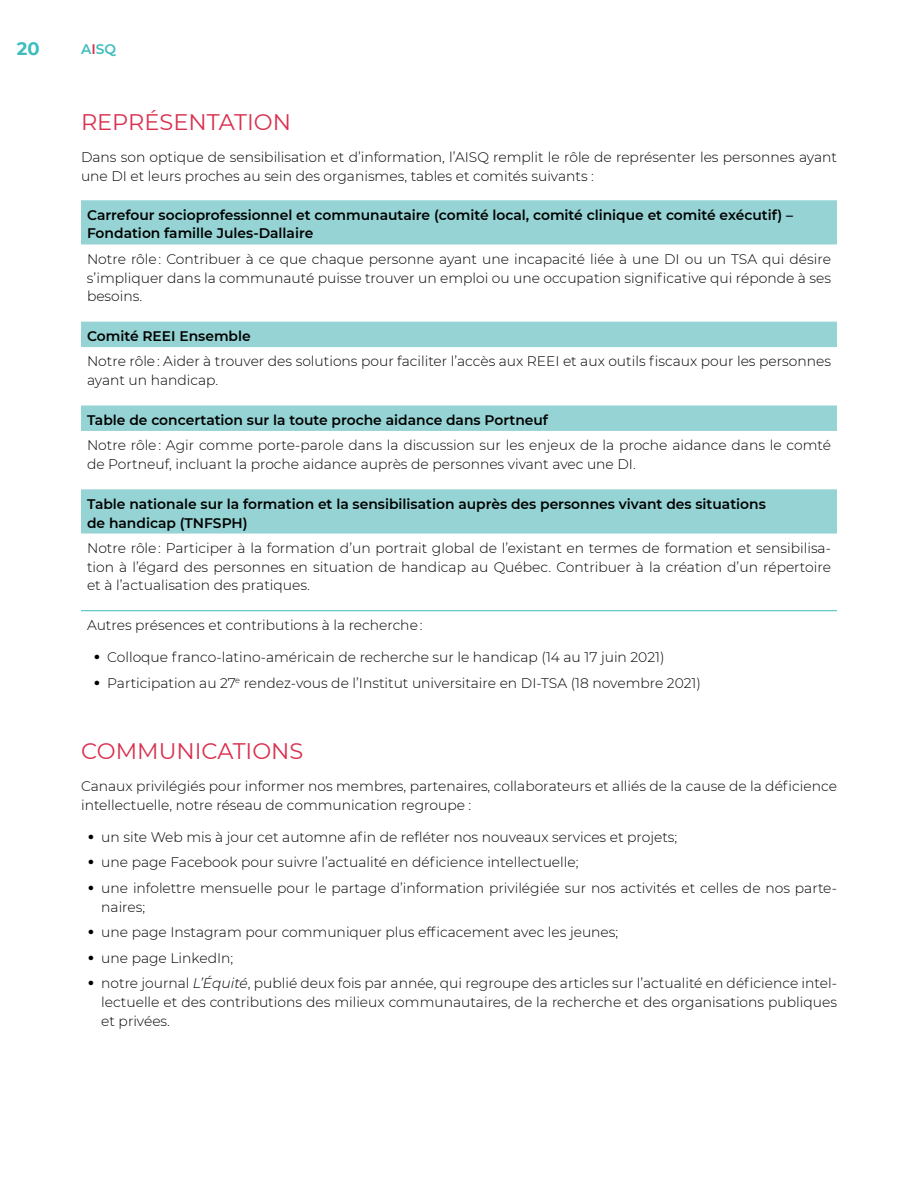
<style>
.page{position:relative;width:918px;height:1188px;background:#fff}
.page>*{position:absolute;margin:0;border:0;box-sizing:border-box;transform-origin:0 0}
.t1{font:22.5px "Montserrat";color:#d9304f}
.t2{font:700 18px "Montserrat";color:#3ebdbd}
.t3{font:300 13.8px/18.8px "Montserrat";color:#000}
.t4{font:600 13.8px/18.8px "Montserrat";color:#000}
.t5{font:600 13.8px "Montserrat";color:#3ebdbd}
.s1{color:#d9304f}
.s2{font-weight:700;font-size:18px}
.s3{font-style:italic}
</style>
<div class="page">
<svg style="left:81px;top:200px;width:756px;height:334px"></svg>
<hr style="left:81px;top:610px;width:756px;height:1px;background:#3ebdbd">
<h2 class="t2" style="left:17px;top:36px;width:24px">20</h2>
<p class="t5" style="left:81px;top:39px;width:37px">A<span class="s1">I</span>SQ</p>
<h1 class="t1" style="left:81px;top:106px;width:212px">REPRÉSENTATION</h1>
<p class="t3" style="left:81px;top:147px;width:758px">Dans son optique de sensibilisation et d’information, l’AISQ remplit le rôle de représenter les personnes ayant une DI</p>
<p class="t3" style="left:131px;top:166px;width:465px">et leurs proches au sein des organismes, tables et comités suivants :</p>
<p class="t4" style="left:87px;top:205px;width:708px">Carrefour socioprofessionnel et communautaire (comité local, comité clinique et comité exécutif) –<br>Fondation famille Jules-Dallaire</p>
<p class="t3" style="left:87px;top:249px;width:579px">Notre rôle : Contribuer à ce que chaque personne ayant une incapacité liée à une DI</p>
<p class="t3" style="left:87px;top:249px;width:746px;text-align:justify;text-indent:598px">ou un TSA qui désire s’impliquer dans la communauté puisse trouver un emploi ou une occupation significative qui réponde à ses besoins.</p>
<p class="t4" style="left:87px;top:326px;width:74px">Comité REEI</p>
<p class="t4" style="left:179px;top:326px;width:73px">Ensemble</p>
<p class="t3" style="left:87px;top:352px;width:444px">Notre rôle : Aider à trouver des solutions pour faciliter l’accès aux REEI</p>
<p class="t3" style="left:563px;top:352px;width:269px">et aux outils fiscaux pour les personnes</p>
<p class="t3" style="left:87px;top:371px;width:133px">ayant un handicap.</p>
<p class="t4" style="left:87px;top:410px;width:463px">Table de concertation sur la toute proche aidance dans Portneuf</p>
<p class="t3" style="left:87px;top:436px;width:746px">Notre rôle : Agir comme porte-parole dans la discussion sur les enjeux de la proche aidance dans le comté de Portneuf, incluant la proche aidance auprès de personnes vivant avec une DI .</p>
<p class="t4" style="left:87px;top:494px;width:680px">Table nationale sur la formation et la sensibilisation auprès des personnes vivant des situations de handicap (TN FSPH)</p>
<p class="t3" style="left:87px;top:538px;width:746px;text-align:justify">Notre rôle : Participer à la formation d’un portrait global de l’existant en termes de formation et sensibilisa&shy;tion à l’égard des personnes en situation de handicap au Québec. Contribuer à la création d’un répertoire et à l’actualisation des pratiques.</p>
<p class="t3" style="left:87px;top:615px;width:337px">Autres présences et contributions à la recherche :</p>
<p class="t3" style="left:94px;top:648px;width:572px"><span class="s2">•</span> Colloque franco-latino-américain de recherche sur le handicap (14 au 17 juin 2021)</p>
<p class="t3" style="left:94px;top:673px;width:452px"><span class="s2">•</span> Participation au 27<sup>e</sup> rendez-vous de l’I nstitut universitaire en DI -TSA</p>
<p class="t3" style="left:571px;top:673px;width:132px">(18 novembre 2021)</p>
<h1 class="t1" style="left:81px;top:735px;width:224px">COMMUNICATIONS</h1>
<p class="t3" style="left:81px;top:776px;width:758px">Canaux privilégiés pour informer nos membres, partenaires, collaborateurs et alliés de la cause de la déficience intellectuelle, notre réseau de communication regroupe :</p>
<p class="t3" style="left:88px;top:827px;width:591px"><span class="s2">•</span> un site Web mis à jour cet automne afin de refléter nos nouveaux services et projets;</p>
<p class="t3" style="left:88px;top:853px;width:492px"><span class="s2">•</span> une page Facebook pour suivre l’actualité en déficience intellectuelle;</p>
<p class="t3" style="left:101px;top:878px;width:737px;text-indent:-14px"><span class="s2">•</span> une infolettre mensuelle pour le partage d’information privilégiée sur nos activités et celles de nos parte&shy;naires;</p>
<p class="t3" style="left:88px;top:922px;width:532px"><span class="s2">•</span> une page I nstagram pour communiquer plus efficacement avec les jeunes;</p>
<p class="t3" style="left:88px;top:948px;width:147px"><span class="s2">•</span> une page LinkedI n;</p>
<p class="t3" style="left:101px;top:973px;width:737px;text-align:justify;text-indent:-14px"><span class="s2">•</span> notre journal <span class="s3">L’Équité</span>, publié deux fois par année, qui regroupe des articles sur l’actualité en déficience intel&shy;lectuelle et des contributions des milieux communautaires, de la recherche et des organisations publiques et privées.</p>
</div>
